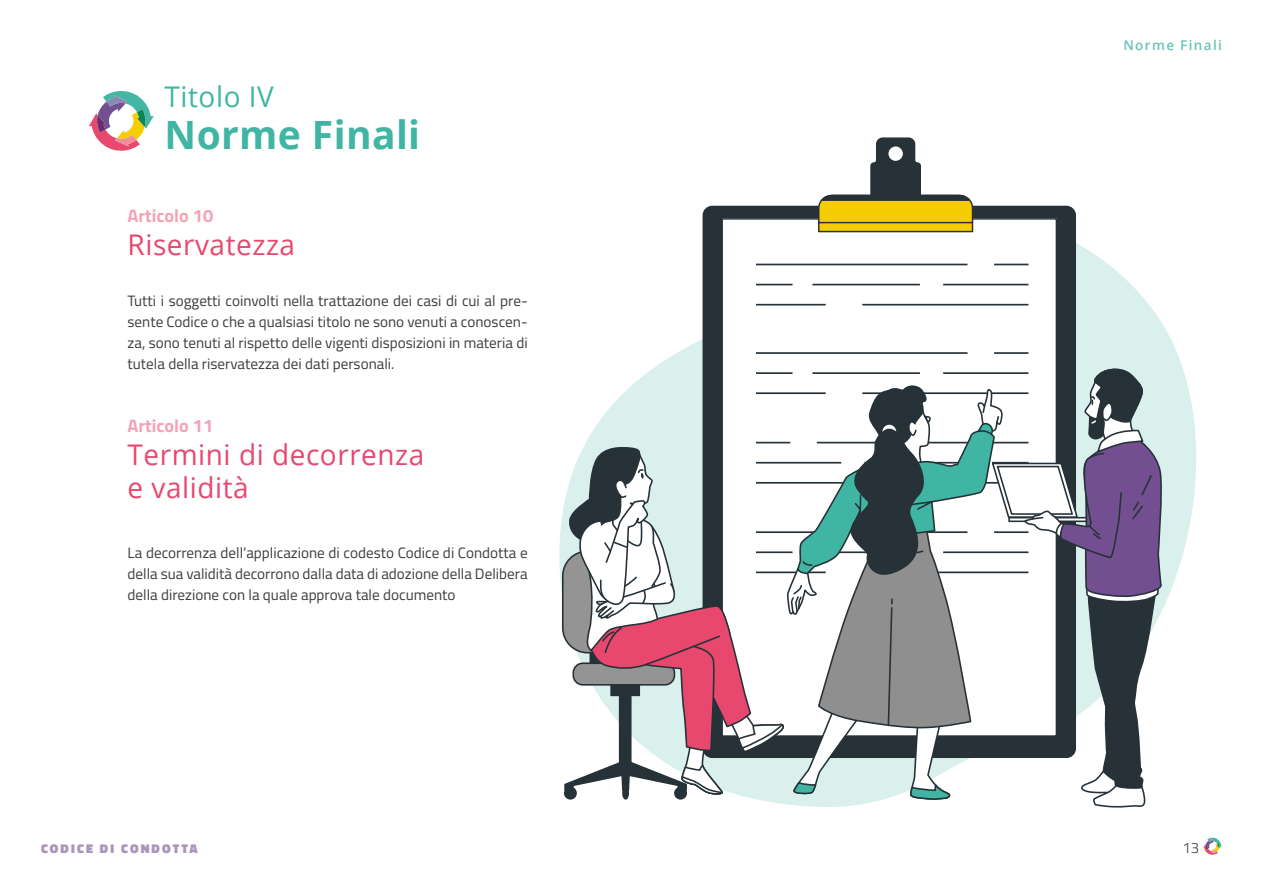
<style>
.page{position:relative;width:1263px;height:893px;background:#fff}
.page>*{position:absolute;margin:0;border:0;box-sizing:border-box;transform-origin:0 0}
.Titolo_principale_paragrafo{font:700 39px "Open Sans";letter-spacing:.01em;color:#40b5a3}
.Titoli_interni_testo_1_1{font:28.5px/33px "Open Sans";letter-spacing:.02em;color:#e8476e}
.Titoli_interni_testo_1_1-2{font:28.5px "Open Sans";letter-spacing:.02em;color:#40b5a3}
.Titoletti_secondari_50{font:700 18px "Titillium Web";color:#f4a3b7}
.Testo{font:15px/21px "Titillium Web";color:#3c3c3b;text-align:justify}
.t1{font:300 15px "Titillium Web";color:#3c3c3b}
.t2{font:600 13.5px "Open Sans";letter-spacing:.1em;color:#66c4b6}
.t3{font:900 12.75px "Titillium Web";letter-spacing:.17em;color:#ab95bd}
</style>
<div class="page">
<svg style="left:559px;top:205px;width:637px;height:430px"></svg>
<div style="left:703px;top:206px;width:372px;height:551px;background:#263238;border-radius:9px"></div>
<div style="left:722px;top:219px;width:334px;height:517px;background:#fff"></div>
<hr style="left:994px;top:352px;width:34px;height:2px;background:#263238">
<hr style="left:756px;top:352px;width:211px;height:2px;background:#263238">
<svg style="left:817px;top:137px;width:157px;height:87px"></svg>
<div style="left:819px;top:223px;width:153px;height:9px;background:#f5cc00"></div>
<div style="left:818px;top:222px;width:155px;height:10px;border:1px solid #263238"></div>
<hr style="left:994px;top:264px;width:34px;height:1px;background:#263238">
<hr style="left:756px;top:264px;width:211px;height:1px;background:#263238">
<hr style="left:943px;top:284px;width:85px;height:1px;background:#263238">
<hr style="left:812px;top:284px;width:108px;height:1px;background:#263238">
<hr style="left:756px;top:284px;width:36px;height:1px;background:#263238">
<hr style="left:862px;top:304px;width:166px;height:1px;background:#263238">
<hr style="left:756px;top:304px;width:70px;height:1px;background:#263238">
<svg style="left:563px;top:366px;width:602px;height:442px"></svg>
<svg style="left:1203px;top:838px;width:19px;height:17px"></svg>
<svg style="left:89px;top:91px;width:65px;height:60px"></svg>
<p class="Titoli_interni_testo_1_1-2" style="left:165px;top:77px;width:111px">Titolo IV</p>
<p class="Titolo_principale_paragrafo" style="left:165px;top:107px;width:257px">Norme Finali</p>
<p class="Titoletti_secondari_50" style="left:128px;top:202px;width:87px">Articolo 10</p>
<p class="Titoli_interni_testo_1_1" style="left:128px;top:227px;width:169px">Riservatezza</p>
<p class="Testo" style="left:128px;top:290px;width:402px">Tutti i soggetti coinvolti nella trattazione dei casi di cui al pre&shy;sente Codice o che a qualsiasi titolo ne sono venuti a conoscen&shy;za, sono tenuti al rispetto delle vigenti disposizioni in materia di tutela della riservatezza dei dati personali.</p>
<p class="Titoletti_secondari_50" style="left:128px;top:412px;width:87px">Articolo 11</p>
<p class="Titoli_interni_testo_1_1" style="left:128px;top:437px;width:298px">Termini di decorrenza e validità</p>
<p class="Testo" style="left:128px;top:542px;width:402px">La decorrenza dell’applicazione di codesto Codice di Condotta e della sua validità decorrono dalla data di adozione della Delibera della direzione con la quale approva tale documento</p>
<p class="t3" style="left:41px;top:839px;width:158px">CODICE DI CONDOTTA</p>
<p class="t2" style="left:1123px;top:36px;width:100px">Norme Finali</p>
<p class="t1" style="left:1182px;top:837px;width:18px">13</p>
</div>
